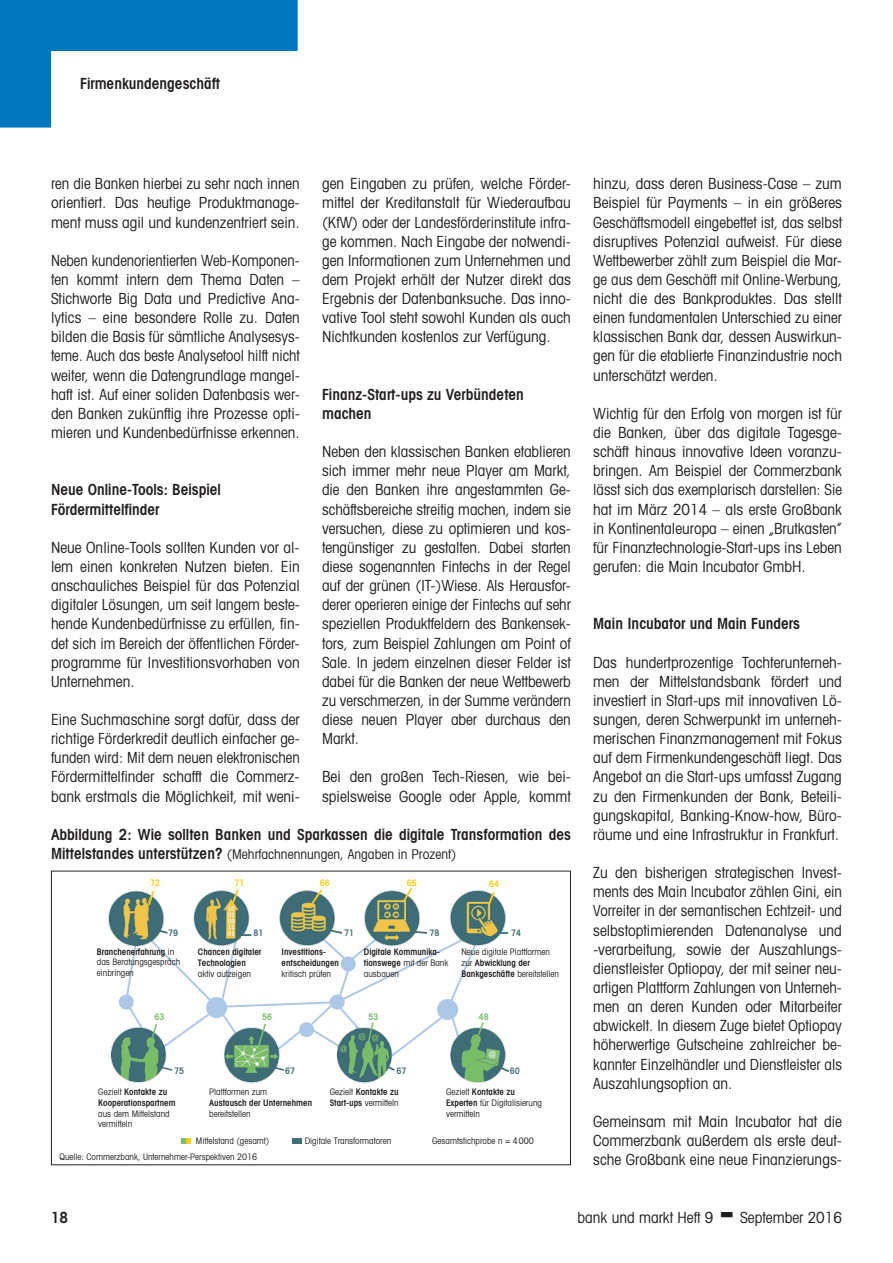
<style>
.page{position:relative;width:893px;height:1263px;background:#fff}
.page>*{position:absolute;margin:0;border:0;box-sizing:border-box;transform-origin:0 0}
.t1{font:condensed 15.3px/19.2px "Avant Garde";color:#231f20;text-align:justify}
.t2{font:condensed 15.3px/19.2px "Avant Garde";color:#231f20;text-align:justify;scale:.96 1}
.t3{font:600 condensed 15.3px/19.2px "Avant Garde";color:#231f20}
.t4{font:condensed 13.5px "Avant Garde";color:#231f20}
.t5{font:condensed 9px/10.8px "Avant Garde";color:#231f20}
.t6{font:600 condensed 9px/10.8px "Avant Garde";color:#231f20}
.t7{font:600 condensed 9px "Avant Garde";color:#3f6e76}
.t8{font:600 condensed 9px "Avant Garde";color:#fecb12}
.t9{font:600 condensed 9px "Avant Garde";color:#77be69}
.s1{font-weight:600;font-size:15.3px}
.s2{font-weight:600}
.s3{font-weight:400}
</style>
<div class="page">
<img style="left:108px;top:890px;width:398px;height:254px">
<svg style="left:230px;top:889px;width:10px;height:18px"></svg>
<svg style="left:147px;top:890px;width:9px;height:17px"></svg>
<svg style="left:309px;top:889px;width:15px;height:17px"></svg>
<svg style="left:401px;top:888px;width:13px;height:15px"></svg>
<svg style="left:487px;top:890px;width:9px;height:16px"></svg>
<svg style="left:499px;top:932px;width:9px;height:2px"></svg>
<svg style="left:385px;top:1064px;width:12px;height:8px"></svg>
<svg style="left:498px;top:1065px;width:11px;height:9px"></svg>
<svg style="left:160px;top:1066px;width:14px;height:6px"></svg>
<svg style="left:124px;top:928px;width:361px;height:130px"></svg>
<svg style="left:272px;top:1066px;width:14px;height:6px"></svg>
<div style="left:292px;top:1138px;width:10px;height:5px;background:#3f6e76"></div>
<svg style="left:181px;top:1138px;width:10px;height:5px"></svg>
<div style="left:51px;top:871px;width:520px;height:294px;border:1px solid #231f20"></div>
<svg style="left:0;top:0;width:298px;height:128px"></svg>
<p class="t3" style="left:80px;top:73px;width:142px">Firmenkundengeschäft</p>
<p class="t1" style="left:51px;top:174px;width:250px">ren die Banken hierbei zu sehr nach innen orientiert. Das heutige Produktmanage&shy;ment muss agil und kundenzentriert sein.</p>
<p class="t2" style="left:51px;top:250px;width:261px">Neben kundenorientierten Web-Komponen&shy;ten kommt intern dem Thema Daten – Stichworte Big Data und Predictive Ana&shy;lytics – eine besondere Rolle zu. Daten bilden die Basis für sämtliche Analysesys&shy;teme. Auch das beste Analysetool hilft nicht weiter, wenn die Datengrundlage mangel&shy;haft ist. Auf einer soliden Datenbasis wer&shy;den Banken zukünftig ihre Prozesse opti&shy;mieren und Kundenbedürfnisse erkennen.</p>
<p class="t3" style="left:51px;top:480px;width:171px">Neue Online-Tools: Beispiel<br>Fördermittelfinder</p>
<p class="t1" style="left:51px;top:537px;width:250px">Neue Online-Tools sollten Kunden vor al&shy;lem einen konkreten Nutzen bieten. Ein anschauliches Beispiel für das Potenzial digitaler Lösungen, um seit langem beste&shy;hende Kundenbedürfnisse zu erfüllen, fin&shy;det sich im Bereich der öffentlichen Förder&shy;programme für Investitionsvorhaben von Unternehmen.</p>
<p class="t1" style="left:51px;top:710px;width:250px">Eine Suchmaschine sorgt dafür, dass der richtige Förderkredit deutlich einfacher ge&shy;funden wird: Mit dem neuen elektronischen Fördermittelfinder schafft die Commerz&shy;bank erstmals die Möglichkeit, mit weni-</p>
<p class="t1" style="left:322px;top:174px;width:250px">gen Eingaben zu prüfen, welche Förder&shy;mittel der Kreditanstalt für Wiederaufbau (KfW) oder der Landesförderinstitute infra&shy;ge kommen. Nach Eingabe der notwendi&shy;gen Informationen zum Unternehmen und dem Projekt erhält der Nutzer direkt das Ergebnis der Datenbanksuche. Das inno&shy;vative Tool steht sowohl Kunden als auch Nichtkunden kostenlos zur Verfügung.</p>
<p class="t3" style="left:322px;top:384px;width:203px">Finanz-Start-ups zu Verbündeten machen</p>
<p class="t1" style="left:322px;top:442px;width:250px">Neben den klassischen Banken etablieren sich immer mehr neue Player am Markt, die den Banken ihre angestammten Ge&shy;schäftsbereiche streitig machen, indem sie versuchen, diese zu optimieren und kos&shy;tengünstiger zu gestalten. Dabei starten diese sogenannten Fintechs in der Regel auf der grünen (IT-)Wiese. Als Herausfor&shy;derer operieren einige der Fintechs auf sehr speziellen Produktfeldern des Bankensek&shy;tors, zum Beispiel Zahlungen am Point of Sale. In jedem einzelnen dieser Felder ist dabei für die Banken der neue Wettbewerb zu verschmerzen, in der Summe verändern diese neuen Player aber durchaus den Markt.</p>
<p class="t1" style="left:322px;top:767px;width:250px">Bei den großen Tech-Riesen, wie bei&shy;spielsweise Google oder Apple, kommt</p>
<p class="t3" style="left:51px;top:824px;width:521px">Abbildung 2: Wie sollten Banken und Sparkassen die digitale Transformation des</p>
<p class="t4" style="left:51px;top:846px;width:407px"><span class="s1">Mittelstandes unterstützen?</span> (Mehrfachnennungen, Angaben in Prozent)</p>
<p class="t8" style="left:150px;top:877px;width:12px">72</p>
<p class="t8" style="left:234px;top:877px;width:12px">71</p>
<p class="t8" style="left:320px;top:877px;width:12px">66</p>
<p class="t8" style="left:407px;top:877px;width:12px">66</p>
<p class="t8" style="left:489px;top:878px;width:12px">64</p>
<p class="t7" style="left:168px;top:927px;width:12px">79</p>
<p class="t7" style="left:253px;top:927px;width:12px">81</p>
<p class="t7" style="left:344px;top:927px;width:12px">71</p>
<p class="t7" style="left:429px;top:927px;width:12px">78</p>
<p class="t7" style="left:511px;top:927px;width:12px">74</p>
<p class="t5" style="left:97px;top:946px;width:85px"><span class="s2">Branchenerfahrung</span> in das Beratungsgespräch einbringen</p>
<p class="t6" style="left:198px;top:946px;width:65px">Chancen digitaler<br>Technologien</p>
<p class="t5" style="left:198px;top:968px;width:54px">aktiv aufzeigen</p>
<p class="t6" style="left:282px;top:946px;width:59px">Investitions&shy;entscheidungen</p>
<p class="t5" style="left:282px;top:968px;width:51px">kritisch prüfen</p>
<p class="t6" style="left:364px;top:946px;width:86px">Digitale Kommunika&shy;tionswege <span class="s3">mit der Bank ausbauen</span></p>
<p class="t5" style="left:461px;top:946px;width:99px">Neue digitale Plattformen zur <span class="s2">Abwicklung der<br>Bankgeschäfte</span> bereitstellen</p>
<p class="t9" style="left:155px;top:1011px;width:12px">63</p>
<p class="t9" style="left:262px;top:1011px;width:12px">56</p>
<p class="t9" style="left:369px;top:1011px;width:12px">53</p>
<p class="t9" style="left:479px;top:1011px;width:12px">48</p>
<p class="t7" style="left:174px;top:1065px;width:12px">75</p>
<p class="t7" style="left:285px;top:1065px;width:12px">67</p>
<p class="t7" style="left:397px;top:1065px;width:12px">67</p>
<p class="t7" style="left:510px;top:1065px;width:12px">60</p>
<p class="t6" style="left:98px;top:1086px;width:79px"><span class="s3">Gezielt</span> Kontakte zu<br>Kooperationspartnern</p>
<p class="t5" style="left:98px;top:1108px;width:73px">aus dem Mittelstand vermitteln</p>
<p class="t5" style="left:209px;top:1086px;width:59px">Plattformen zum</p>
<p class="t6" style="left:209px;top:1097px;width:104px">Austausch der Unternehmen</p>
<p class="t5" style="left:209px;top:1108px;width:43px">bereitstellen</p>
<p class="t6" style="left:330px;top:1086px;width:70px"><span class="s3">Gezielt</span> Kontakte zu<br>Start-ups <span class="s3">vermitteln</span></p>
<p class="t5" style="left:446px;top:1086px;width:97px">Gezielt <span class="s2">Kontakte zu<br>Experten</span> für Digitalisierung vermitteln</p>
<p class="t5" style="left:196px;top:1135px;width:75px">Mittelstand (gesamt)</p>
<p class="t5" style="left:305px;top:1135px;width:88px">Digitale Transformatoren</p>
<p class="t5" style="left:432px;top:1135px;width:103px">Gesamtstichprobe n = 4000</p>
<p class="t5" style="left:60px;top:1151px;width:199px">Quelle: Commerzbank, Unternehmer-Perspektiven 2016</p>
<p class="t1" style="left:593px;top:174px;width:250px">hinzu, dass deren Business-Case – zum Beispiel für Payments – in ein größeres Geschäftsmodell eingebettet ist, das selbst disruptives Potenzial aufweist. Für diese Wettbewerber zählt zum Beispiel die Mar&shy;ge aus dem Geschäft mit Online-Werbung, nicht die des Bankproduktes. Das stellt einen fundamentalen Unterschied zu einer klassischen Bank dar, dessen Auswirkun&shy;gen für die etablierte Finanzindustrie noch unterschätzt werden.</p>
<p class="t1" style="left:593px;top:403px;width:250px">Wichtig für den Erfolg von morgen ist für die Banken, über das digitale Tagesge&shy;schäft hinaus innovative Ideen voranzu&shy;bringen. Am Beispiel der Commerzbank lässt sich das exemplarisch darstellen: Sie hat im März 2014 – als erste Großbank in Kontinentaleuropa – einen „Brutkasten” für Finanztechnologie-Start-ups ins Leben gerufen: die Main Incubator GmbH.</p>
<p class="t3" style="left:593px;top:614px;width:208px">Main Incubator und Main Funders</p>
<p class="t1" style="left:593px;top:652px;width:250px">Das hundertprozentige Tochterunterneh&shy;men der Mittelstandsbank fördert und investiert in Start-ups mit innovativen Lö&shy;sungen, deren Schwerpunkt im unterneh&shy;merischen Finanzmanagement mit Fokus auf dem Firmenkundengeschäft liegt. Das Angebot an die Start-ups umfasst Zugang zu den Firmenkunden der Bank, Beteili&shy;gungskapital, Banking-Know-how, Büro&shy;räume und eine Infrastruktur in Frankfurt.</p>
<p class="t1" style="left:593px;top:863px;width:250px">Zu den bisherigen strategischen Invest&shy;ments des Main Incubator zählen Gini, ein Vorreiter in der semantischen Echtzeit- und selbstoptimierenden Datenanalyse und -verarbeitung, sowie der Auszahlungs&shy;dienstleister Optiopay, der mit seiner neu&shy;artigen Plattform Zahlungen von Unterneh&shy;men an deren Kunden oder Mitarbeiter abwickelt. In diesem Zuge bietet Optiopay höherwertige Gutscheine zahlreicher be&shy;kannter Einzelhändler und Dienstleister als Auszahlungsoption an.</p>
<p class="t1" style="left:593px;top:1111px;width:250px">Gemeinsam mit Main Incubator hat die Commerzbank außerdem als erste deut&shy;sche Großbank eine neue Finanzierungs-</p>
<p class="t3" style="left:51px;top:1207px;width:19px">18</p>
<p class="t1" style="left:577px;top:1207px;width:137px">bank und markt Heft 9</p>
<p class="t1" style="left:740px;top:1207px;width:103px">September 2016</p>
</div>
